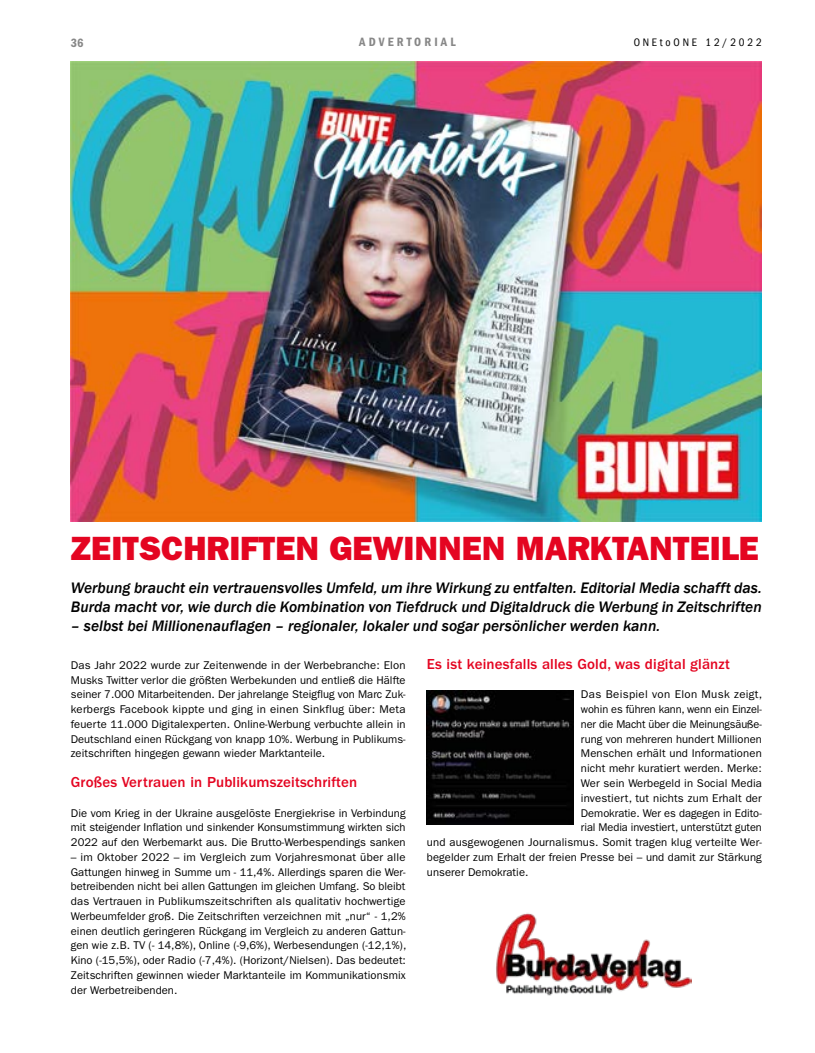
<style>
.page{position:relative;width:815px;height:1053px;background:#fff}
.page>*{position:absolute;margin:0;border:0;box-sizing:border-box;transform-origin:0 0}
.t1{font:33.75px "ITC Franklin Gothic Std Hvy";color:#e40521}
.t2{font:italic 500 15.62px/18.8px "Franklin Gothic";color:#000}
.t3{font:500 15px "ITC Franklin Gothic Std";letter-spacing:.01em;color:#e40521}
.t4{font:12.5px "ITC Franklin Gothic Std Dm Cd";letter-spacing:.25em;color:#878787}
.t5{font:11.25px/14.8px "ITC Franklin Gothic Std";letter-spacing:.005em;color:#000;text-align:justify}
.t6{font:11.25px "ITC Franklin Gothic Std";letter-spacing:.03em;color:#000}
.t7{font:condensed 11.25px "ITC Franklin Gothic Std";letter-spacing:.25em;color:#000}
</style>
<div class="page">
<img style="left:496px;top:913px;width:196px;height:83px">
<img style="left:71px;top:61px;width:691px;height:460px">
<img style="left:427px;top:690px;width:147px;height:134px">
<p class="t4" style="left:71px;top:36px;width:14px">36</p>
<p class="t4" style="left:359px;top:35px;width:98px">ADVERTORIAL</p>
<p class="t7" style="left:634px;top:36px;width:130px">ONEtoONE 12/2022</p>
<h1 class="t1" style="left:71px;top:528px;width:690px">ZEITSCHRIFTEN GEWINNEN MARKTANTEILE</h1>
<h2 class="t2" style="left:71px;top:578px;width:692px">Werbung braucht ein vertrauensvolles Umfeld, um ihre Wirkung zu entfalten. Editorial Media schafft das.<br>Burda macht vor, wie durch die Kombination von Tiefdruck und Digitaldruck die Werbung in Zeitschriften</h2>
<h2 class="t2" style="left:71px;top:616px;width:591px">– selbst bei Millionenauflagen – regionaler, lokaler und sogar persönlicher werden kann.</h2>
<p class="t5" style="left:71px;top:657px;width:336px">Das Jahr 2022 wurde zur Zeitenwende in der Werbebranche: Elon Musks Twitter verlor die größten Werbekunden und entließ die Hälfte seiner 7.000 Mitarbeitenden. Der jahrelange Steigflug von Marc Zuc&shy;kerbergs Facebook kippte und ging in einen Sinkflug über: Meta feuerte 11.000 Digitalexperten. Online-Werbung verbuchte allein in Deutschland einen Rückgang von knapp 10%. Werbung in Publikums&shy;zeitschriften hingegen gewann wieder Marktanteile.</p>
<h3 class="t3" style="left:71px;top:773px;width:288px">Großes Vertrauen in Publikumszeitschriften</h3>
<p class="t5" style="left:71px;top:805px;width:336px">Die vom Krieg in der Ukraine ausgelöste Energiekrise in Verbindung mit steigender Inflation und sinkender Konsumstimmung wirkten sich 2022 auf den Werbemarkt aus. Die Brutto-Werbespendings sanken</p>
<p class="t5" style="left:71px;top:849px;width:337px">– im Oktober 2022 – im Vergleich zum Vorjahresmonat über alle Gattungen hinweg in Summe um - 11,4%. Allerdings sparen die Wer&shy;betreibenden nicht bei allen Gattungen im gleichen Umfang. So bleibt das Vertrauen in Publikumszeitschriften als qualitativ hochwertige Werbeumfelder groß. Die Zeitschriften verzeichnen mit „nur“ - 1,2% einen deutlich geringeren Rückgang im Vergleich zu anderen Gattun&shy;gen wie z.B. TV (- 14,8%), Online (-9,6%), Werbesendungen (-12,1%), Kino (-15,5%), oder Radio (-7,4%). (Horizont/Nielsen). Das bedeutet:<br>Zeitschriften gewinnen wieder Marktanteile im Kommunikationsmix der Werbetreibenden.</p>
<h3 class="t3" style="left:427px;top:655px;width:304px">Es ist keinesfalls alles Gold, was digital glänzt</h3>
<p class="t6" style="left:581px;top:688px;width:183px">Das Beispiel von Elon Musk zeigt,</p>
<p class="t5" style="left:581px;top:702px;width:182px">wohin es führen kann, wenn ein Einzel-</p>
<p class="t5" style="left:581px;top:716px;width:182px">ner die Macht über die Meinungsäuße-</p>
<p class="t5" style="left:581px;top:731px;width:182px">rung von mehreren hundert Millionen</p>
<p class="t5" style="left:581px;top:746px;width:182px">Menschen erhält und Informationen</p>
<p class="t5" style="left:581px;top:761px;width:182px">nicht mehr kuratiert werden. Merke:</p>
<p class="t5" style="left:581px;top:775px;width:182px">Wer sein Werbegeld in Social Media</p>
<p class="t5" style="left:581px;top:790px;width:182px">investiert, tut nichts zum Erhalt der</p>
<p class="t5" style="left:581px;top:805px;width:182px">Demokratie. Wer es dagegen in Edito-</p>
<p class="t5" style="left:581px;top:820px;width:182px">rial Media investiert, unterstützt guten</p>
<p class="t5" style="left:427px;top:834px;width:336px">und ausgewogenen Journalismus. Somit tragen klug verteilte Wer-</p>
<p class="t5" style="left:427px;top:849px;width:336px">begelder zum Erhalt der freien Presse bei – und damit zur Stärkung</p>
<p class="t5" style="left:427px;top:864px;width:103px">unserer Demokratie.</p>
</div>
